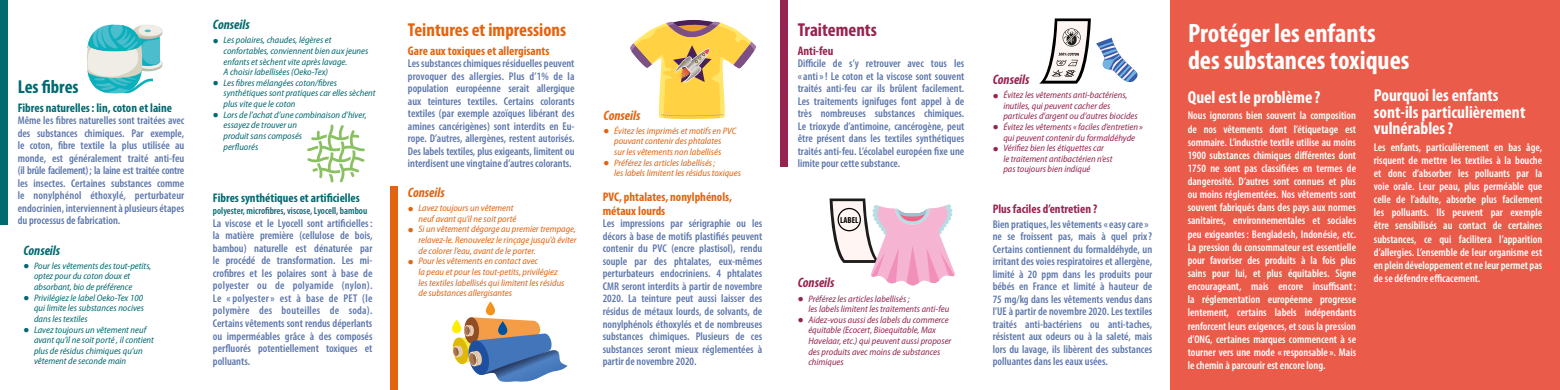
<style>
.page{position:relative;width:1560px;height:390px;background:#fff}
.page>*{position:absolute;margin:0;border:0;box-sizing:border-box;transform-origin:0 0}
.t1{font:700 condensed 26.75px/26.8px "Myriad Pro";color:#fff}
.t2{font:700 condensed 18.75px "Myriad Pro";color:#e4630e}
.t3{font:700 condensed 18.75px "Myriad Pro";color:#972450}
.t4{font:700 condensed 18.75px "Myriad Pro";color:#006a70}
.t5{font:700 condensed 17.5px/16.2px "Myriad Pro";color:#fff}
.t6{font:italic 700 condensed 13.75px "Myriad Pro";color:#006a70}
.t7{font:italic 700 condensed 13.75px "Myriad Pro";color:#e4630e}
.t8{font:italic 700 condensed 13.75px "Myriad Pro";color:#972450}
.t9{font:700 condensed 12.5px/13.8px "Myriad Pro";color:#e4630e}
.t10{font:700 condensed 12.5px "Myriad Pro";color:#006a70}
.t11{font:700 condensed 12.5px "Myriad Pro";color:#972450}
.t12{font:600 condensed 11.25px/12.5px "Myriad Pro";color:#5c76ac;text-align:justify}
.t13{font:600 condensed 11.25px/13.1px "Myriad Pro";color:#fff;text-align:justify}
.t14{font:600 condensed 10px "Myriad Pro";color:#006a70}
.t15{font:italic semi-condensed 9.38px/10.6px "Myriad Pro";color:#006a70}
.t16{font:italic semi-condensed 9.38px/10.6px "Myriad Pro";color:#972450}
.t17{font:italic semi-condensed 9.38px/10.6px "Myriad Pro";color:#e4630e}
.t18{font:700 condensed 8.75px "Myriad Pro";color:#000}
.s1{font-weight:600;font-style:normal;font-stretch:normal;font-size:18.75px}
.s2{font-size:16.88px}
</style>
<div class="page">
<div style="left:390px;top:187px;width:7px;height:203px;background:#e4630e"></div>
<div style="left:780px;top:0;width:7px;height:167px;background:#972450"></div>
<div style="left:1169px;top:0;width:390px;height:390px;background:#eb5b4a"></div>
<div style="left:0;top:0;width:7px;height:224px;background:#006a70"></div>
<svg style="left:87px;top:25px;width:75px;height:68px"></svg>
<svg style="left:630px;top:19px;width:126px;height:100px"></svg>
<svg style="left:453px;top:317px;width:114px;height:65px"></svg>
<svg style="left:486px;top:301px;width:9px;height:14px"></svg>
<svg style="left:498px;top:321px;width:9px;height:14px"></svg>
<svg style="left:452px;top:319px;width:9px;height:14px"></svg>
<svg style="left:829px;top:198px;width:126px;height:88px"></svg>
<svg style="left:1039px;top:18px;width:99px;height:66px"></svg>
<svg style="left:307px;top:124px;width:58px;height:58px"></svg>
<h2 class="t4" style="left:18px;top:77px;width:62px">Les fibres</h2>
<p class="t10" style="left:18px;top:101px;width:156px">Fibres naturelles: lin, coton et laine</p>
<p class="t12" style="left:18px;top:115px;width:168px">Même les fibres naturelles sont traitées avec des substances chimiques. Par exemple, le coton, fibre textile la plus utilisée au monde, est généralement traité anti-feu (il brûle facilement); la laine est traitée contre les insectes. Certaines substances comme le nonylphénol éthoxylé, perturbateur endocrinien, interviennent à plusieurs étapes du processus de fabrication.</p>
<p class="t6" style="left:23px;top:243px;width:38px">Conseils</p>
<p class="t15" style="left:34px;top:260px;width:119px;text-indent:-11px"><span class="s1">•</span> Pour les vêtements des tout-petits, optez pour du coton doux et absorbant, bio de préférence</p>
<p class="t15" style="left:34px;top:292px;width:111px;text-align:justify;text-indent:-11px"><span class="s1">•</span> Privilégiez le label Oeko-Tex 100 qui limite les substances nocives dans les textiles</p>
<p class="t15" style="left:34px;top:324px;width:121px;text-indent:-11px"><span class="s1">•</span> Lavez toujours un vêtement neuf avant qu’il ne soit porté , il contient plus de résidus chimiques qu’un vêtement de seconde main</p>
<p class="t6" style="left:213px;top:17px;width:38px">Conseils</p>
<p class="t15" style="left:223px;top:35px;width:146px;text-indent:-11px"><span class="s1">•</span> Les polaires, chaudes, légères et confortables, conviennent bien aux jeunes enfants et sèchent vite après lavage.<br>A choisir labellisées (Oeko-Tex)</p>
<p class="t15" style="left:223px;top:78px;width:154px;text-indent:-11px"><span class="s1">•</span> Les fibres mélangées coton/fibres synthétiques sont pratiques car elles sèchent plus vite que le coton</p>
<p class="t15" style="left:223px;top:109px;width:145px;text-indent:-11px"><span class="s1">•</span> Lors de l’achat d’une combinaison d’hiver, essayez de trouver un<br>produit sans composés<br>perfluorés</p>
<p class="t10" style="left:213px;top:191px;width:148px">Fibres synthétiques et artificielles</p>
<p class="t14" style="left:213px;top:206px;width:156px">polyester, microfibres, viscose, Lyocell, bambou</p>
<p class="t12" style="left:213px;top:217px;width:161px">La viscose et le Lyocell sont artificielles: la matière première (cellulose de bois, bambou) naturelle est dénaturée par le procédé de transformation. Les mi&shy;crofibres et les polaires sont à base de polyester ou de polyamide (nylon).<br>Le « polyester» est à base de PET (le polymère des bouteilles de soda).<br>Certains vêtements sont rendus déperlants ou imperméables grâce à des composés perfluorés potentiellement toxiques et polluants.</p>
<h2 class="t2" style="left:408px;top:19px;width:160px">Teintures et impressions</h2>
<p class="t9" style="left:408px;top:44px;width:143px">Gare aux toxiques et allergisants</p>
<p class="t12" style="left:408px;top:57px;width:168px">Les substances chimiques résiduelles peuvent provoquer des allergies. Plus d’1% de la population européenne serait allergique aux teintures textiles. Certains colorants textiles (par exemple azoïques libérant des amines cancérigènes) sont interdits en Eu&shy;rope. D’autres, allergènes, restent autorisés.<br>Des labels textiles, plus exigeants, limitent ou interdisent une vingtaine d’autres colorants.</p>
<p class="t7" style="left:408px;top:185px;width:38px">Conseils</p>
<p class="t17" style="left:408px;top:203px;width:110px;text-align:right"><span class="s1">•</span> Lavez toujours un vêtement neuf avant qu’il ne soit porté</p>
<p class="t17" style="left:418px;top:224px;width:159px;text-align:justify;text-indent:-11px"><span class="s1">•</span> Si un vêtement dégorge au premier trempage, relavez-le. Renouvelez le rinçage jusqu’à éviter de colorer l’eau, avant de le porter.</p>
<p class="t17" style="left:418px;top:256px;width:147px;text-indent:-11px"><span class="s1">•</span> Pour les vêtements en contact avec<br>la peau et pour les tout-petits, privilégiez les textiles labellisés qui limitent les résidus de substances allergisantes</p>
<p class="t7" style="left:603px;top:108px;width:38px">Conseils</p>
<p class="t17" style="left:603px;top:125px;width:134px;text-align:center"><span class="s1">•</span> Évitez les imprimés et motifs en PVC pouvant contenir des phtalates<br>sur les vêtements non labellisés</p>
<p class="t17" style="left:614px;top:157px;width:128px;text-indent:-11px"><span class="s1">•</span> Préférez les articles labellisés;<br>les labels limitent les résidus toxiques</p>
<p class="t9" style="left:602px;top:190px;width:131px">PVC, phtalates, nonylphénols, métaux lourds</p>
<p class="t12" style="left:602px;top:218px;width:161px">Les impressions par sérigraphie ou les décors à base de motifs plastifiés peuvent contenir du PVC (encre plastisol), rendu souple par des phtalates, eux-mêmes perturbateurs endocriniens. 4 phtalates CMR seront interdits à partir de novembre 2020. La teinture peut aussi laisser des résidus de métaux lourds, de solvants, de nonylphénols éthoxylés et de nombreuses substances chimiques. Plusieurs de ces substances seront mieux réglementées à partir de novembre 2020.</p>
<h2 class="t3" style="left:797px;top:19px;width:81px">Traitements</h2>
<p class="t11" style="left:797px;top:44px;width:37px">Anti-feu</p>
<p class="t12" style="left:797px;top:57px;width:168px">Difficile de s’y retrouver avec tous les «anti»! Le coton et la viscose sont souvent traités anti-feu car ils brûlent facilement.<br>Les traitements ignifuges font appel à de très nombreuses substances chimiques.<br>Le trioxyde d’antimoine, cancérogène, peut être présent dans les textiles synthétiques traités anti-feu. L’écolabel européen fixe une limite pour cette substance.</p>
<p class="t18" style="left:840px;top:215px;width:20px">LABEL</p>
<p class="t8" style="left:797px;top:275px;width:38px">Conseils</p>
<p class="t16" style="left:808px;top:293px;width:142px;text-indent:-11px"><span class="s1">•</span> Préférez les articles labellisés ;<br>les labels limitent les traitements anti-feu</p>
<p class="t16" style="left:808px;top:314px;width:144px;text-indent:-11px"><span class="s1">•</span> Aidez-vous aussi des labels du commerce équitable (Ecocert, Bioequitable, Max Havelaar, etc.) qui peuvent aussi proposer des produits avec moins de substances chimiques</p>
<p class="t8" style="left:992px;top:72px;width:38px">Conseils</p>
<p class="t16" style="left:1003px;top:90px;width:136px;text-indent:-11px"><span class="s1">•</span> Évitez les vêtements anti-bactériens, inutiles, qui peuvent cacher des particules d’argent ou d’autres biocides</p>
<p class="t16" style="left:992px;top:122px;width:152px;text-align:center"><span class="s1">•</span> Évitez les vêtements «faciles d’entretien » qui peuvent contenir du formaldéhyde</p>
<p class="t16" style="left:1003px;top:143px;width:111px;text-indent:-11px"><span class="s1">•</span> Vérifiez bien les étiquettes car<br>le traitement antibactérien n’est pas toujours bien indiqué</p>
<p class="t11" style="left:992px;top:201px;width:106px">Plus faciles d’entretien ?</p>
<p class="t12" style="left:992px;top:218px;width:161px;text-align:left">Bien pratiques, les vêtements «easy care» ne se froissent pas, mais à quel prix?<br>Certains contiennent du formaldéhyde, un irritant des voies respiratoires et allergène, limité à 20 ppm dans les produits pour bébés en France et limité à hauteur de 75 mg/kg dans les vêtements vendus dans l’UE à partir de novembre 2020. Les textiles traités anti-bactériens ou anti-taches, résistent aux odeurs ou à la saleté, mais lors du lavage, ils libèrent des substances polluantes dans les eaux usées.</p>
<h1 class="t1" style="left:1187px;top:20px;width:223px">Protéger les enfants des substances toxiques</h1>
<h3 class="t5" style="left:1187px;top:89px;width:134px">Quel est le problème ?</h3>
<p class="t13" style="left:1187px;top:109px;width:170px">Nous ignorons bien souvent la composition de nos vêtements dont l’étiquetage est sommaire. L’industrie textile utilise au moins 1900 substances chimiques différentes dont 1750 ne sont pas classifiées en termes de dangerosité. D’autres sont connues et plus ou moins réglementées. Nos vêtements sont souvent fabriqués dans des pays aux normes sanitaires, environnementales et sociales peu exigeantes: Bengladesh, Indonésie, etc.<br>La pression du consommateur est essentielle pour favoriser des produits à la fois plus sains pour lui, et plus équitables. Signe encourageant, mais encore insuffisant: la réglementation européenne progresse lentement, certains labels indépendants renforcent leurs exigences, et sous la pression d’ONG, certaines marques commencent à se tourner vers une mode «responsable». Mais le chemin à parcourir est encore long.</p>
<h3 class="t5" style="left:1373px;top:88px;width:153px">Pourquoi les enfants sont-ils particulièrement vulnérables<span class="s2">?</span></h3>
<p class="t13" style="left:1373px;top:140px;width:170px">Les enfants, particulièrement en bas âge, risquent de mettre les textiles à la bouche et donc d’absorber les polluants par la voie orale. Leur peau, plus perméable que celle de l’adulte, absorbe plus facilement les polluants. Ils peuvent par exemple être sensibilisés au contact de certaines substances, ce qui facilitera l’apparition d’allergies. L’ensemble de leur organisme est en plein développement et ne leur permet pas de se défendre efficacement.</p>
</div>
